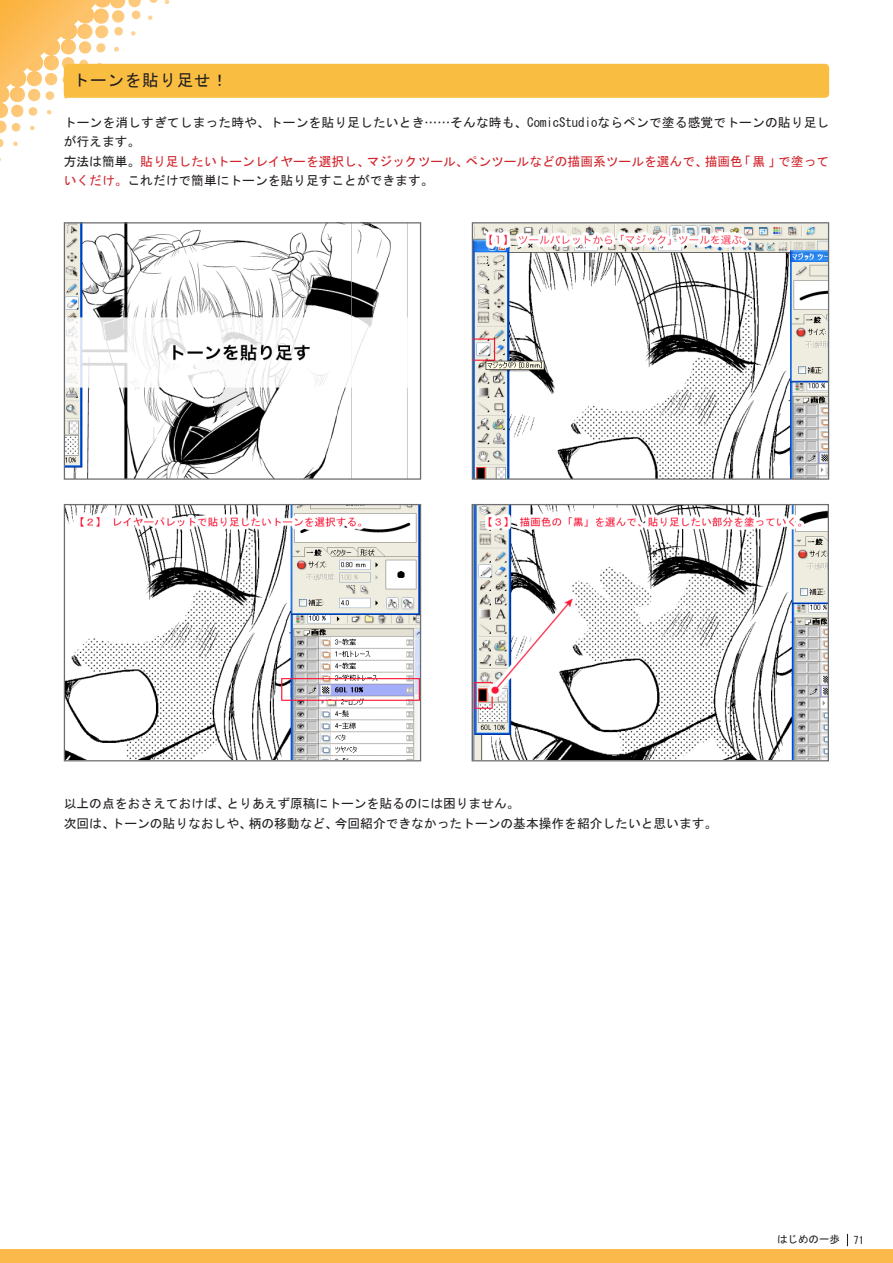
<style>
.page{position:relative;width:893px;height:1263px;background:#fff}
.page>*{position:absolute;margin:0;border:0;box-sizing:border-box;transform-origin:0 0}
.中見出し{font:16.5px "MS Gothic";letter-spacing:.05em;color:#231f20}
.中見出しリード{font:12.75px/19.5px "MS Gothic";color:#231f20}
.中見出しリード-2{font:12.75px "MS Gothic";color:#d1232a}
.t1{font:10.5px "MS Gothic";color:#231f20}
.s1{color:#d1232a}
</style>
<div class="page">
<svg style="left:13px;top:142px;width:5px;height:4px"></svg>
<svg style="left:148px;top:15px;width:5px;height:5px"></svg>
<svg style="left:165px;top:0;width:5px;height:4px"></svg>
<svg style="left:0;top:139px;width:4px;height:8px"></svg>
<svg style="left:149px;top:0;width:9px;height:3px"></svg>
<svg style="left:0;top:0;width:141px;height:133px"></svg>
<div style="left:0;top:1249px;width:893px;height:14px;background:#fcb94b"></div>
<svg style="left:847px;top:1234px;width:1px;height:12px"></svg>
<div style="left:64px;top:64px;width:765px;height:34px;background:#f9be41;border-radius:4px"></div>
<img style="left:66px;top:224px;width:342px;height:254px">
<div style="left:64px;top:222px;width:357px;height:258px;border:1px solid #6c6d70"></div>
<img style="left:66px;top:506px;width:353px;height:253px">
<div style="left:64px;top:504px;width:357px;height:257px;border:1px solid #6c6d70"></div>
<img style="left:474px;top:224px;width:353px;height:254px">
<div style="left:472px;top:222px;width:357px;height:258px;border:1px solid #6c6d70"></div>
<img style="left:474px;top:506px;width:353px;height:253px">
<div style="left:472px;top:504px;width:357px;height:257px;border:1px solid #6c6d70"></div>
<p class="中見出し" style="left:73px;top:72px;width:157px">トーンを貼り足せ!</p>
<p class="中見出しリード" style="left:64px;top:112px;width:767px">トーンを消しすぎてしまった時や、トーンを貼り足したいとき……そんな時も、ComicStudioならペンで塗る感覚でトーンの貼り足しが行えます。</p>
<p class="中見出しリード-2" style="left:778px;top:155px;width:52px">で塗って</p>
<p class="中見出しリード-2" style="left:367px;top:155px;width:103px">マジックツール、</p>
<p class="中見出しリード" style="left:64px;top:151px;width:371px">方法は簡単。<span class="s1">貼り足したいトーンレイヤーを選択し、<br>いくだけ。</span>これだけで簡単にトーンを貼り足すことができます。</p>
<p class="中見出しリード-2" style="left:738px;top:155px;width:45px">「黒」</p>
<p class="中見出しリード-2" style="left:466px;top:155px;width:244px">ペンツールなどの描画系ツールを選んで、</p>
<p class="中見出しリード-2" style="left:705px;top:155px;width:40px">描画色</p>
<p class="中見出しリード" style="left:64px;top:794px;width:167px">以上の点をおさえておけば、</p>
<p class="中見出しリード" style="left:226px;top:794px;width:295px">とりあえず原稿にトーンを貼るのには困りません。</p>
<p class="中見出しリード" style="left:64px;top:813px;width:52px">次回は、</p>
<p class="中見出しリード" style="left:249px;top:813px;width:91px">柄の移動など、</p>
<p class="中見出しリード" style="left:335px;top:813px;width:384px">今回紹介できなかったトーンの基本操作を紹介したいと思います。</p>
<p class="中見出しリード" style="left:112px;top:813px;width:142px">トーンの貼りなおしや、</p>
<p class="t1" style="left:777px;top:1234px;width:64px">はじめの一歩</p>
<p class="t1" style="left:853px;top:1235px;width:12px">71</p>
</div>
